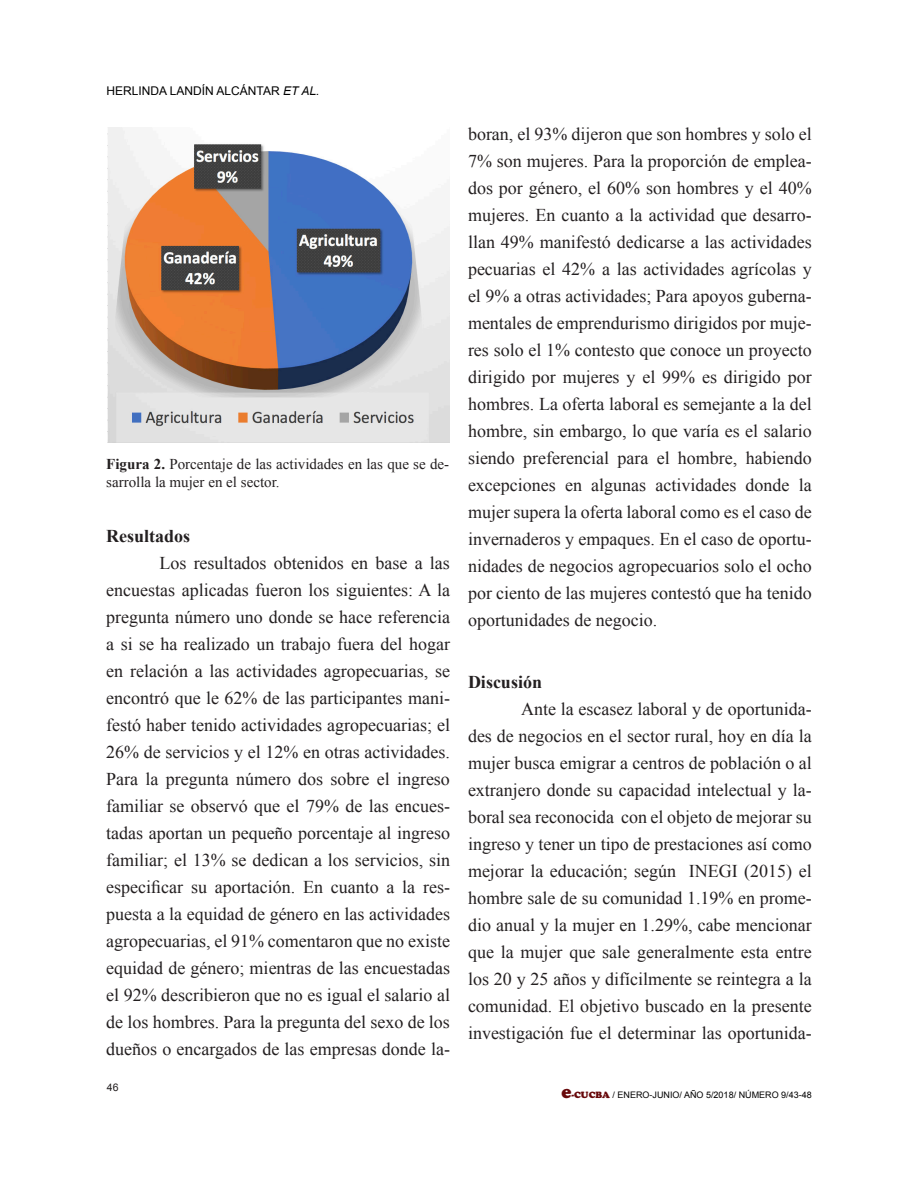
<style>
.page{position:relative;width:918px;height:1188px;background:#fff}
.page>*{position:absolute;margin:0;border:0;box-sizing:border-box;transform-origin:0 0}
.t1{font:18px/27px "Times New Roman";color:#231f20;text-align:justify}
.Normal__Web{font:700 18px "Times New Roman";color:#231f20}
.t2{font:15px/18px "Times New Roman";color:#231f20}
.t3{font:12px "Arial";color:#000}
.t4{font:10.5px "Arial";color:#231f20}
.t5{font:9px "Arial";color:#000}
.s1{font-style:italic}
.s2{font-weight:700}
.s3{font-family:"Cooper Black Std";font-size:18px;color:#67080a}
.s4{font-family:"Cooper Black Std";color:#67080a}
</style>
<div class="page">
<img style="left:107px;top:128px;width:343px;height:314px">
<p class="t3" style="left:107px;top:83px;width:214px">HERLINDA LANDÍN ALCÁNTAR <span class="s1">ET AL.</span></p>
<p class="t2" style="left:106px;top:455px;width:344px"><span class="s2">Figura 2.</span> Porcentaje de las actividades en las que se de&shy;sarrolla la mujer en el sector.</p>
<p class="Normal__Web" style="left:106px;top:523px;width:86px">Resultados</p>
<p class="t1" style="left:106px;top:549px;width:345px;text-indent:53px">Los resultados obtenidos en base a las encuestas aplicadas fueron los siguientes: A la pregunta número uno donde se hace referencia a si se ha realizado un trabajo fuera del hogar en relación a las actividades agropecuarias, se encontró que le 62% de las participantes mani&shy;festó haber tenido actividades agropecuarias; el 26% de servicios y el 12% en otras actividades.<br>Para la pregunta número dos sobre el ingreso familiar se observó que el 79% de las encues&shy;tadas aportan un pequeño porcentaje al ingreso familiar; el 13% se dedican a los servicios, sin especificar su aportación. En cuanto a la res&shy;puesta a la equidad de género en las actividades agropecuarias, el 91% comentaron que no existe equidad de género; mientras de las encuestadas el 92% describieron que no es igual el salario al de los hombres. Para la pregunta del sexo de los dueños o encargados de las empresas donde la-</p>
<p class="t4" style="left:107px;top:1081px;width:13px">46</p>
<p class="t1" style="left:468px;top:120px;width:345px">boran, el 93% dijeron que son hombres y solo el 7% son mujeres. Para la proporción de emplea&shy;dos por género, el 60% son hombres y el 40% mujeres. En cuanto a la actividad que desarro&shy;llan 49% manifestó dedicarse a las actividades pecuarias el 42% a las actividades agrícolas y el 9% a otras actividades; Para apoyos guberna&shy;mentales de emprendurismo dirigidos por muje&shy;res solo el 1% contesto que conoce un proyecto dirigido por mujeres y el 99% es dirigido por hombres. La oferta laboral es semejante a la del hombre, sin embargo, lo que varía es el salario siendo preferencial para el hombre, habiendo excepciones en algunas actividades donde la mujer supera la oferta laboral como es el caso de invernaderos y empaques. En el caso de oportu&shy;nidades de negocios agropecuarios solo el ocho por ciento de las mujeres contestó que ha tenido oportunidades de negocio.</p>
<p class="Normal__Web" style="left:468px;top:669px;width:76px">Discusión</p>
<p class="t1" style="left:468px;top:695px;width:345px;text-indent:53px">Ante la escasez laboral y de oportunida&shy;des de negocios en el sector rural, hoy en día la mujer busca emigrar a centros de población o al extranjero donde su capacidad intelectual y la&shy;boral sea reconocida con el objeto de mejorar su ingreso y tener un tipo de prestaciones así como mejorar la educación; según INEGI (2015) el hombre sale de su comunidad 1.19% en prome&shy;dio anual y la mujer en 1.29%, cabe mencionar que la mujer que sale generalmente esta entre los 20 y 25 años y difícilmente se reintegra a la comunidad. El objetivo buscado en la presente investigación fue el determinar las oportunida-</p>
<p class="t5" style="left:561px;top:1089px;width:252px"><span class="s3">e</span><span class="s4">-CUCBA</span> / ENERO-JUNIO/ AÑO 5/2018/ NÚMERO 9/43-48</p>
</div>
